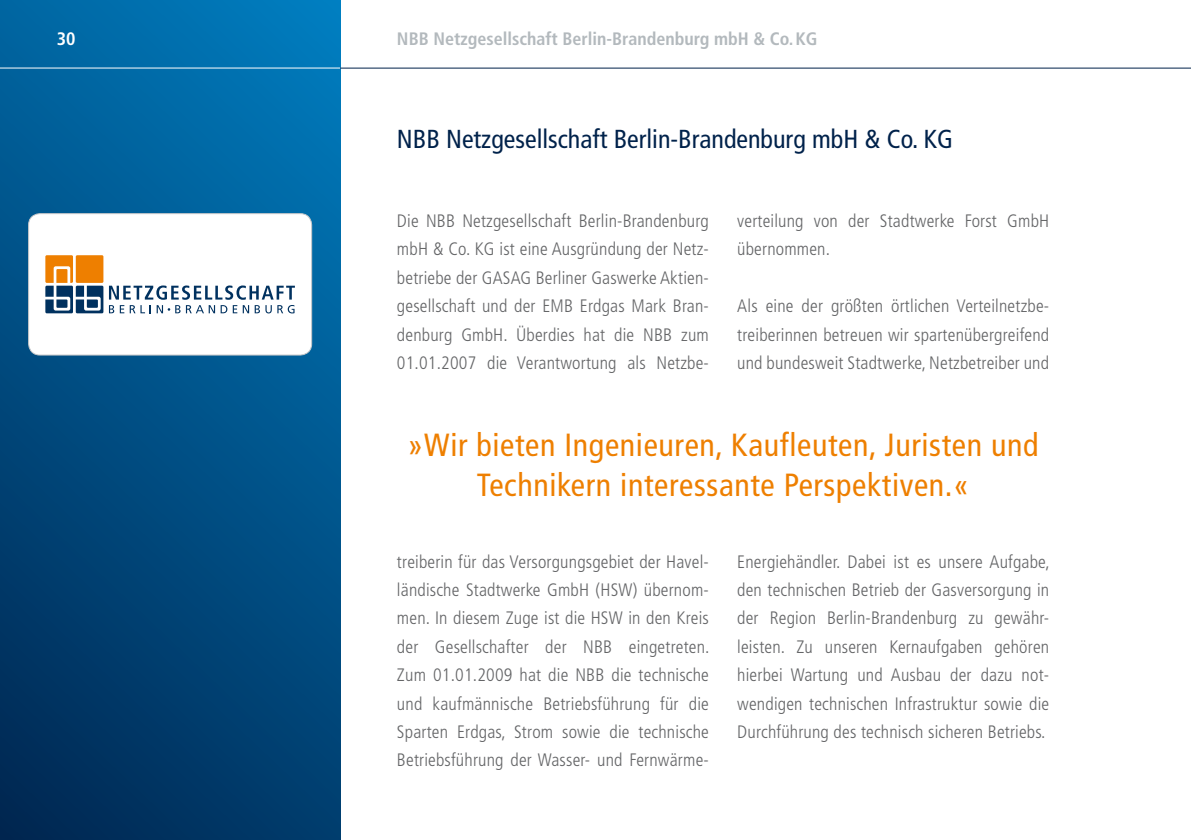
<style>
.page{position:relative;width:1191px;height:840px;background:#fff}
.page>*{position:absolute;margin:0;border:0;box-sizing:border-box;transform-origin:0 0}
.t1{font:condensed 32px/40px "Frutiger";letter-spacing:.02em;color:#ee7f00;text-align:center}
.t2{font:condensed 26px "Frutiger";color:#00224b}
.t3{font:300 condensed 18px/28.4px "Frutiger";letter-spacing:.01em;color:#646567;text-align:justify}
.t4{font:700 condensed 18px "Frutiger";color:#b3b9bd}
.t5{font:700 condensed 18px "Frutiger";color:#fff}
</style>
<div class="page">
<svg style="left:0;top:0;width:340px;height:839px;background:#004f85"></svg>
<hr style="left:0;top:67px;width:340px;height:1px;background:#fff">
<div style="left:29px;top:213px;width:283px;height:142px;background:#fff;border-radius:11px"></div>
<svg style="left:45px;top:255px;width:58px;height:58px"></svg>
<div style="left:76px;top:255px;width:27px;height:28px;background:#ee7f00"></div>
<svg style="left:109px;top:305px;width:5px;height:8px"></svg>
<svg style="left:120px;top:305px;width:4px;height:8px"></svg>
<svg style="left:130px;top:305px;width:21px;height:8px"></svg>
<svg style="left:157px;top:305px;width:23px;height:8px"></svg>
<svg style="left:186px;top:305px;width:29px;height:8px"></svg>
<svg style="left:221px;top:305px;width:6px;height:8px"></svg>
<svg style="left:233px;top:305px;width:4px;height:8px"></svg>
<svg style="left:243px;top:305px;width:6px;height:8px"></svg>
<svg style="left:255px;top:305px;width:39px;height:8px"></svg>
<svg style="left:109px;top:285px;width:186px;height:14px"></svg>
<div style="left:28px;top:213px;width:284px;height:142px;border:1px solid #c6c7c9;border-radius:11px"></div>
<hr style="left:340px;top:68px;width:851px;height:1px;background:#00224b">
<p class="t5" style="left:57px;top:28px;width:20px">30</p>
<p class="t4" style="left:397px;top:28px;width:422px">NBB Netzgesellschaft Berlin-Brandenburg mbH &amp; Co.KG</p>
<h2 class="t2" style="left:397px;top:124px;width:557px">NBB Netzgesellschaft Berlin-Brandenburg mbH &amp; Co. KG</h2>
<p class="t3" style="left:397px;top:207px;width:313px">Die NBB Netzgesellschaft Berlin-Brandenburg mbH &amp; Co. KG ist eine Ausgründung der Netz&shy;betriebe der GASAG Berliner Gaswerke Aktien&shy;gesellschaft und der EMB Erdgas Mark Bran&shy;denburg GmbH. Überdies hat die NBB zum 01.01.2007 die Verantwortung als Netzbe-</p>
<p class="t3" style="left:737px;top:207px;width:313px">verteilung von der Stadtwerke Forst GmbH übernommen.</p>
<p class="t3" style="left:737px;top:292px;width:313px">Als eine der größten örtlichen Verteilnetzbe&shy;treiberinnen betreuen wir spartenübergreifend und bundesweit Stadtwerke, Netzbetreiber und</p>
<h1 class="t1" style="left:407px;top:424px;width:632px">»Wir bieten Ingenieuren, Kaufleuten, Juristen und<br>Technikern interessante Perspektiven.«</h1>
<p class="t3" style="left:397px;top:547px;width:314px">treiberin für das Versorgungsgebiet der Havel&shy;ländische Stadtwerke GmbH (HSW) übernom&shy;men. In diesem Zuge ist die HSW in den Kreis der Gesellschafter der NBB eingetreten.<br>Zum 01.01.2009 hat die NBB die technische und kaufmännische Betriebsführung für die Sparten Erdgas, Strom sowie die technische Betriebsführung der Wasser- und Fernwärme-</p>
<p class="t3" style="left:737px;top:547px;width:314px">Energiehändler. Dabei ist es unsere Aufgabe, den technischen Betrieb der Gasversorgung in der Region Berlin-Brandenburg zu gewähr&shy;leisten. Zu unseren Kernaufgaben gehören hierbei Wartung und Ausbau der dazu not&shy;wendigen technischen Infrastruktur sowie die Durchführung des technisch sicheren Betriebs.</p>
</div>
